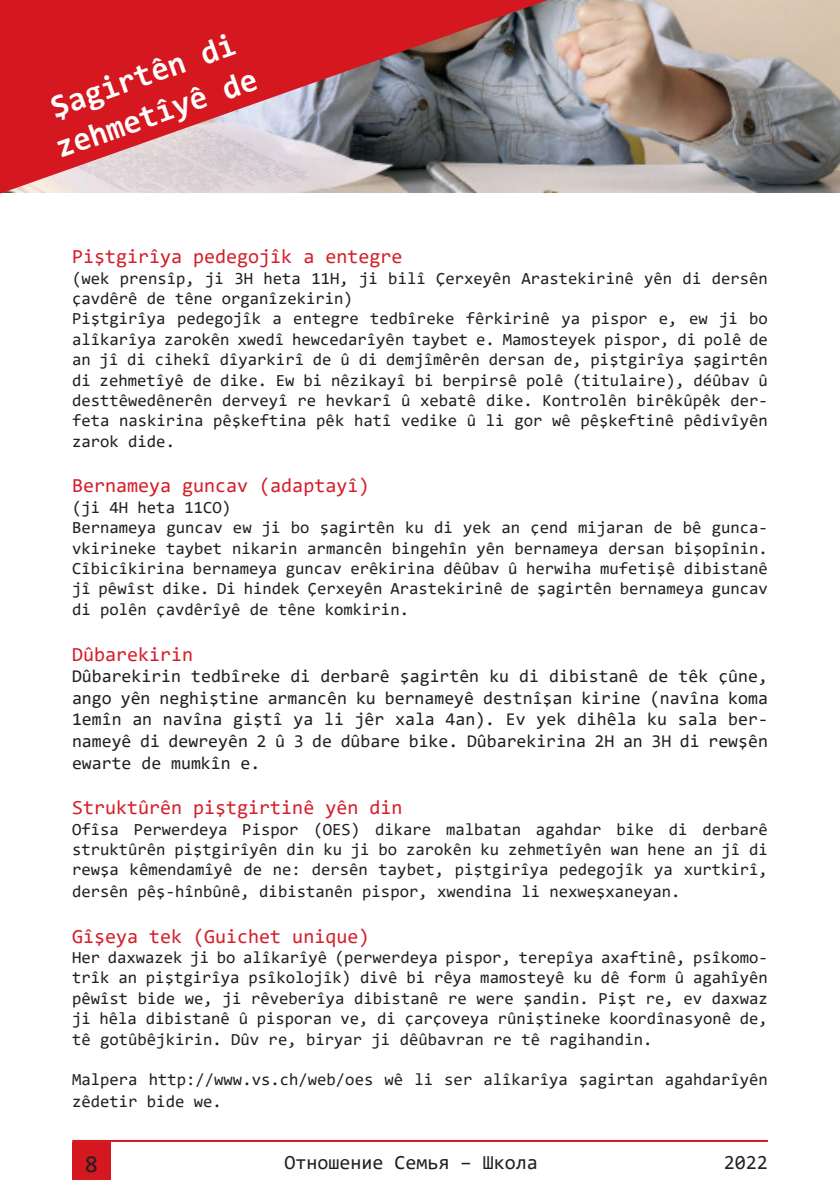
<style>
.page{position:relative;width:840px;height:1191px;background:#fff}
.page>*{position:absolute;margin:0;border:0;box-sizing:border-box;transform-origin:0 0}
.t1{font:700 32px/40px "Consolas";color:#fff}
.t2{font:24px "Consolas";color:#231f20}
.t3{font:20px "Consolas";color:#d31f2a}
.t4{font:20px "Consolas";color:#231f20}
.t5{font:18px/21.6px "Consolas";color:#231f20;text-align:justify}
.t6{font:17px/20.4px "Consolas";color:#231f20}
</style>
<div class="page">
<div style="left:72px;top:1142px;width:39px;height:37px;background:#d5171f"></div>
<hr style="left:72px;top:1140px;width:695px;height:2px;background:#d5171f">
<img style="left:547px;top:0;width:292px;height:193px">
<svg style="left:0;top:0;width:547px;height:194px;background:#b7585e"></svg>
<h1 class="t1" style="left:37px;top:91px;width:213px;rotate:-19deg">Şagirtên di zehmetîyê de</h1>
<p class="t3" style="left:72px;top:243px;width:332px">Piştgirîya pedegojîk a entegre</p>
<p class="t6" style="left:72px;top:267px;width:697px">(wek prensîp, ji 3H heta 11H, ji bilî Çerxeyên Arastekirinê yên di dersên çavdêrê de têne organîzekirin)<br>Piştgirîya pedegojîk a entegre tedbîreke fêrkirinê ya pispor e, ew ji bo alîkarîya zarokên xwedî hewcedarîyên taybet e. Mamosteyek pispor, di polê de an jî di cihekî dîyarkirî de û di demjîmêrên dersan de, piştgirîya şagirtên di zehmetîyê de dike. Ew bi nêzikayî bi berpirsê polê (titulaire), déûbav û desttêwedênerên derveyî re hevkarî û xebatê dike. Kontrolên birêkûpêk der&shy;feta naskirina pêşkeftina pêk hatî vedike û li gor wê pêşkeftinê pêdivîyên zarok dide.</p>
<p class="t3" style="left:72px;top:472px;width:299px">Bernameya guncav (adaptayî)</p>
<p class="t6" style="left:72px;top:496px;width:697px">(ji 4H heta 11CO)<br>Bernameya guncav ew ji bo şagirtên ku di yek an çend mijaran de bê gunca&shy;vkirineke taybet nikarin armancên bingehîn yên bernameya dersan bişopînin.<br>Cîbicîkirina bernameya guncav erêkirina dêûbav û herwiha mufetişê dibistanê jî pêwîst dike. Di hindek Çerxeyên Arastekirinê de şagirtên bernameya guncav di polên çavdêrîyê de têne komkirin.</p>
<p class="t3" style="left:72px;top:640px;width:123px">Dûbarekirin</p>
<p class="t5" style="left:72px;top:665px;width:697px">Dûbarekirin tedbîreke di derbarê şagirtên ku di dibistanê de têk çûne, ango yên neghiştine armancên ku bernameyê destnîşan kirine (navîna koma 1emîn an navîna giştî ya li jêr xala 4an). Ev yek dihêla ku sala ber&shy;nameyê di dewreyên 2 û 3 de dûbare bike. Dûbarekirina 2H an 3H di rewşên ewarte de mumkîn e.</p>
<p class="t3" style="left:72px;top:794px;width:332px">Struktûrên piştgirtinê yên din</p>
<p class="t6" style="left:72px;top:818px;width:697px;text-align:justify">Ofîsa Perwerdeya Pispor (OES) dikare malbatan agahdar bike di derbarê struktûrên piştgirîyên din ku ji bo zarokên ku zehmetîyên wan hene an jî di rewşa kêmendamîyê de ne: dersên taybet, piştgirîya pedegojîk ya xurtkirî, dersên pêş-hînbûnê, dibistanên pispor, xwendina li nexweşxaneyan.</p>
<p class="t3" style="left:72px;top:922px;width:299px">Gîşeya tek (Guichet unique)</p>
<p class="t6" style="left:72px;top:946px;width:697px;text-align:justify">Her daxwazek ji bo alîkarîyê (perwerdeya pispor, terepîya axaftinê, psîkomo&shy;trîk an piştgirîya psîkolojîk) divê bi rêya mamosteyê ku dê form û agahîyên pêwîst bide we, ji rêveberîya dibistanê re were şandin. Pişt re, ev daxwaz ji hêla dibistanê û pisporan ve, di çarçoveya rûniştineke koordînasyonê de, tê gotûbêjkirin. Dûv re, biryar ji dêûbavran re tê ragihandin.</p>
<p class="t6" style="left:72px;top:1068px;width:697px;line-height:21.6px">Malpera http://www.vs.ch/web/oes wê li ser alîkarîya şagirtan agahdarîyên zêdetir bide we.</p>
<h2 class="t2" style="left:85px;top:1147px;width:15px">8</h2>
<p class="t4" style="left:284px;top:1148px;width:255px">Отношение Семья – Школа</p>
<p class="t4" style="left:723px;top:1148px;width:45px">2022</p>
</div>
